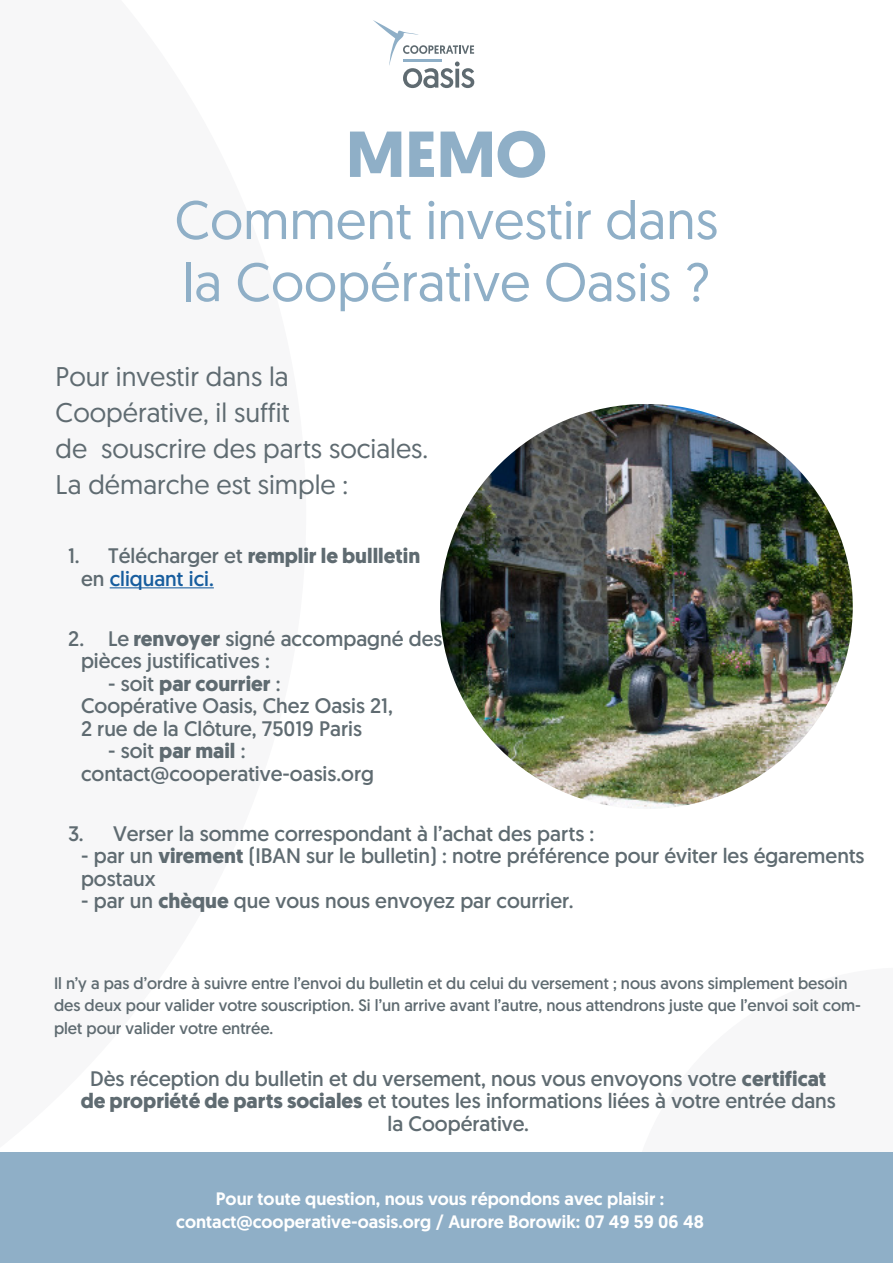
<style>
.page{position:relative;width:893px;height:1263px;background:#fff}
.page>*{position:absolute;margin:0;border:0;box-sizing:border-box;transform-origin:0 0}
.t1{font:700 64.8px "Geomanist";color:#8fafc7}
.t2{font:54px/62.1px "Geomanist";color:#8fafc7}
.t3{font:27px/36px "Geomanist";color:#5f6b71}
.t4{font:21px/22.5px "Geomanist";color:#5f6b71}
.t5{font:700 21px/22.5px "Geomanist";color:#5f6b71}
.t6{font:500 18px/22.5px "Geomanist";color:#fff;text-align:center}
.t7{font:16.5px/22.5px "Geomanist";color:#5f6b71}
.s1{font-weight:400}
.s2{font-weight:400;color:#175d9e}
.s3{font-weight:700}
</style>
<div class="page">
<img style="left:440px;top:404px;width:413px;height:405px">
<hr style="left:110px;top:587px;width:104px;height:1px;background:#175d9e">
<svg style="left:373px;top:20px;width:101px;height:68px"></svg>
<div style="left:0;top:1152px;width:893px;height:111px;background:#8fafc7"></div>
<p class="t1" style="left:346px;top:111px;width:202px">MEMO</p>
<p class="t2" style="left:175px;top:187px;width:545px">Comment investir dans la Coopérative Oasis ?</p>
<p class="t3" style="left:56px;top:358px;width:235px">Pour investir dans la</p>
<p class="t3" style="left:56px;top:394px;width:236px">Coopérative, il suffit</p>
<p class="t3" style="left:56px;top:430px;width:374px">de souscrire des parts sociales.<br>La démarche est simple :</p>
<p class="t5" style="left:81px;top:545px;width:341px;text-indent:-13px"><span class="s1">1. Télécharger et</span> remplir le bullletin <span class="s1">en</span> <span class="s2">cliquant ici.</span></p>
<p class="t4" style="left:81px;top:627px;width:363px;text-indent:-13px">2. Le <span class="s3">renvoyer</span> signé accompagné des pièces justificatives :</p>
<p class="t4" style="left:81px;top:672px;width:313px;text-indent:27px">- soit <span class="s3">par courrier</span> :<br>Coopérative Oasis, Chez Oasis 21,<br>2 rue de la Clôture, 75019 Paris</p>
<p class="t4" style="left:81px;top:739px;width:294px;text-indent:27px">- soit <span class="s3">par mail</span> : contact@cooperative-oasis.org</p>
<p class="t4" style="left:68px;top:822px;width:528px">3. Verser la somme correspondant à l’achat des parts :</p>
<p class="t4" style="left:81px;top:844px;width:785px">- par un <span class="s3">virement</span> (IBAN sur le bulletin) : notre préférence pour éviter les égarements postaux</p>
<p class="t4" style="left:81px;top:889px;width:494px">- par un <span class="s3">chèque</span> que vous nous envoyez par courrier.</p>
<p class="t7" style="left:54px;top:971px;width:809px">Il n’y a pas d’ordre à suivre entre l’envoi du bulletin et du celui du versement ; nous avons simplement besoin des deux pour valider votre souscription. Si l’un arrive avant l’autre, nous attendrons juste que l’envoi soit com&shy;plet pour valider votre entrée.</p>
<p class="t4" style="left:81px;top:1067px;width:757px;text-align:center">Dès réception du bulletin et du versement, nous vous envoyons votre <span class="s3">certificat de propriété de parts sociales</span> et toutes les informations liées à votre entrée dans la Coopérative.</p>
<p class="t6" style="left:176px;top:1188px;width:529px">Pour toute question, nous vous répondons avec plaisir : contact@cooperative-oasis.org / Aurore Borowik: 07 49 59 06 48</p>
</div>
